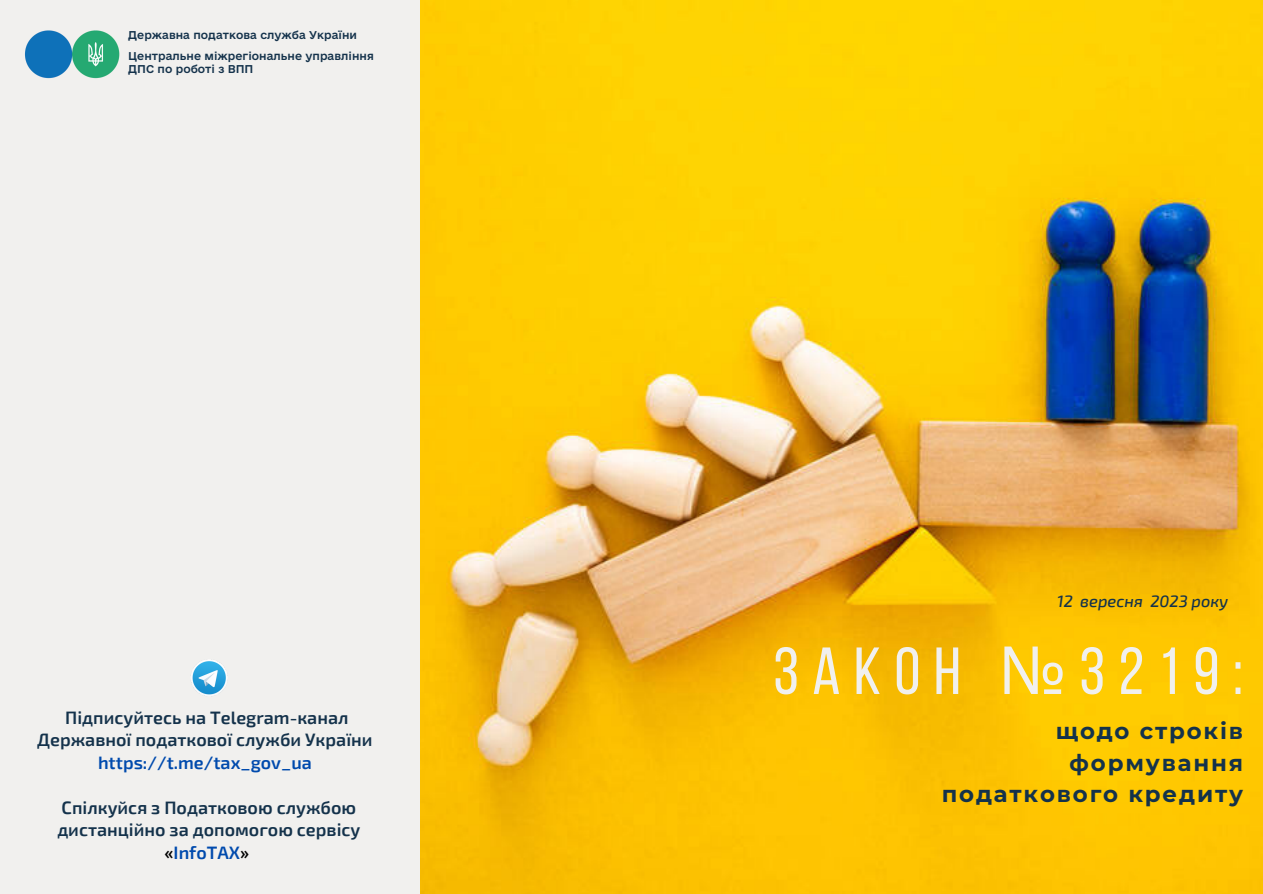
<style>
.page{position:relative;width:1263px;height:894px;background:#fff}
.page>*{position:absolute;margin:0;border:0;box-sizing:border-box;transform-origin:0 0}
.t1{font:66.45px "Bebas Neue";letter-spacing:.205em;color:#f1f0ee}
.t2{font:700 22.8px/31.5px "Montserrat";letter-spacing:.08em;color:#14324b;text-align:right}
.t3{font:600 18px/22.5px "Exo 2";color:#14324b;text-align:center}
.t4{font:italic 500 16.5px "Exo 2";color:#14324b}
.t5{font:10.65px/13.4px "e Ukraine Medium";color:#14324b}
.s1{color:#004aad}
.s2{color:#000}
.s3{font-family:"Noto Sans"}
</style>
<div class="page">
<div style="left:0;top:0;width:1263px;height:893px;background:#f1f0ee"></div>
<img style="left:421px;top:0;width:842px;height:893px">
<img style="left:25px;top:30px;width:95px;height:49px">
<img style="left:191px;top:660px;width:36px;height:36px">
<p class="t5" style="left:128px;top:28px;width:230px">Державна податкова служба України</p>
<p class="t5" style="left:128px;top:49px;width:247px">Центральне міжрегіональне управління<br>ДПС по роботі з ВПП</p>
<p class="t3" style="left:65px;top:705px;width:285px">Підписуйтесь на Telegram-канал</p>
<p class="t3" style="left:37px;top:727px;width:337px">Державної податкової служби України <span class="s1">https://t.me/tax_gov_ua</span></p>
<p class="t3" style="left:57px;top:795px;width:305px">Спілкуйся з Податковою службою дистанційно за допомогою сервісу <span class="s2">«</span><span class="s1">InfoTAX</span><span class="s2">»</span></p>
<p class="t4" style="left:1057px;top:590px;width:173px">12 вересня 2023 року</p>
<p class="t1" style="left:773px;top:644px;width:471px">ЗАКОН <span class="s3">№</span>3219:</p>
<p class="t2" style="left:942px;top:715px;width:303px">щодо строків формування податкового кредиту</p>
</div>
